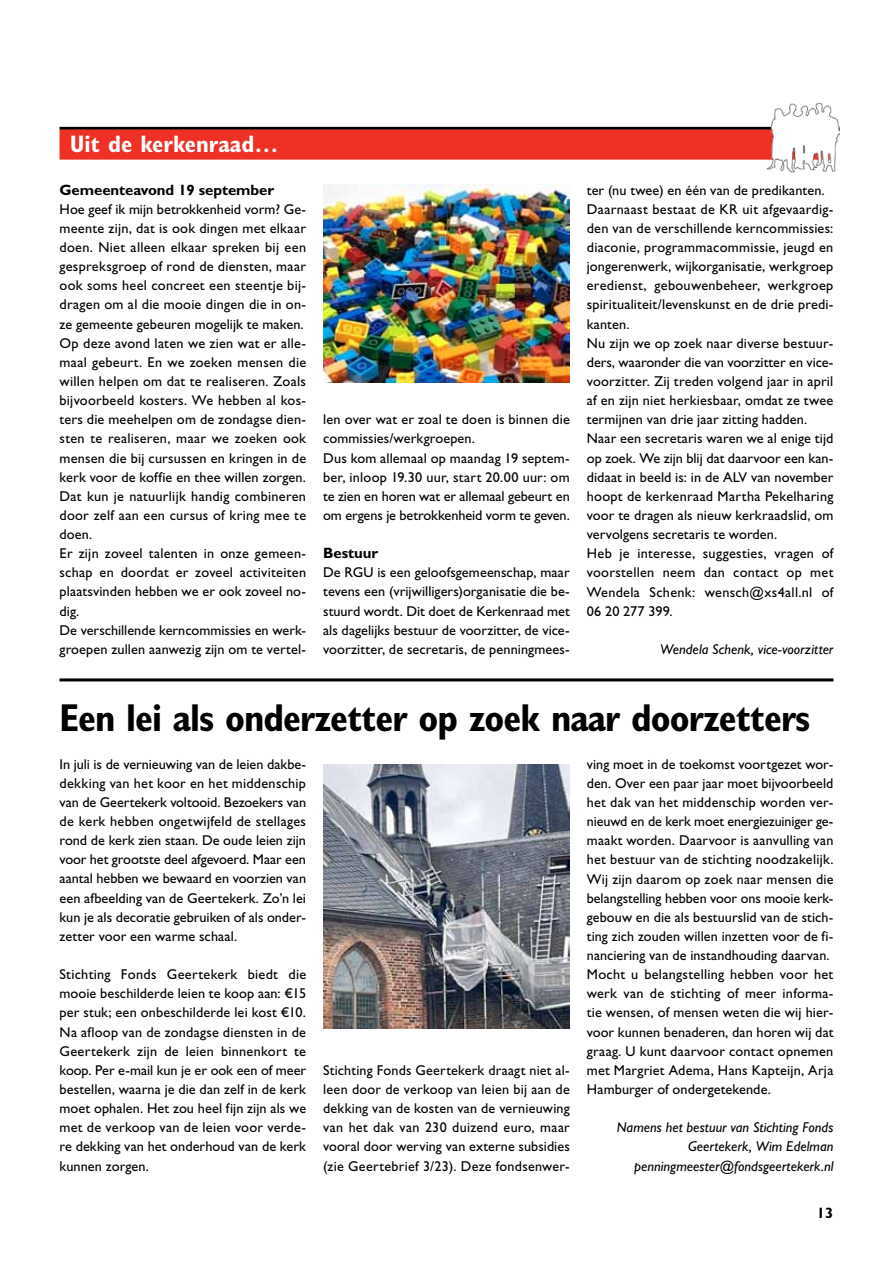
<style>
.page{position:relative;width:893px;height:1263px;background:#fff}
.page>*{position:absolute;margin:0;border:0;box-sizing:border-box;transform-origin:0 0}
.t1{font:700 condensed 39px "Gill Sans Std";letter-spacing:-.025em;color:#000}
.t2{font:700 condensed 24px "Gill Sans Std";color:#fff}
.t3{font:700 15px "Gill Sans Std";letter-spacing:-.005em;color:#000}
.t4{font:14.25px/19.2px "Gill Sans Std";letter-spacing:.01em;color:#000}
.t5{font:italic 14.25px/19.2px "Gill Sans Std";letter-spacing:.005em;color:#000;text-align:right}
</style>
<div class="page">
<hr style="left:60px;top:678px;width:773px;height:3px;background:#000">
<hr style="left:60px;top:127px;width:773px;height:3px;background:#000">
<div style="left:60px;top:130px;width:773px;height:30px;background:#ee3124"></div>
<img style="left:764px;top:102px;width:76px;height:71px">
<img style="left:323px;top:185px;width:247px;height:198px">
<img style="left:323px;top:764px;width:247px;height:264px">
<h2 class="t2" style="left:70px;top:130px;width:210px">Uit de kerkenraad…</h2>
<p class="t3" style="left:60px;top:181px;width:216px">Gemeenteavond 19 september</p>
<p class="t4" style="left:60px;top:199px;width:248px">Hoe geef ik mijn betrokkenheid vorm? Ge&shy;meente zijn, dat is ook dingen met elkaar doen. Niet alleen elkaar spreken bij een gespreksgroep of rond de diensten, maar ook soms heel concreet een steentje bij&shy;dragen om al die mooie dingen die in on&shy;ze gemeente gebeuren mogelijk te maken.<br>Op deze avond laten we zien wat er alle&shy;maal gebeurt. En we zoeken mensen die willen helpen om dat te realiseren. Zoals bijvoorbeeld kosters. We hebben al kos&shy;ters die meehelpen om de zondagse dien&shy;sten te realiseren, maar we zoeken ook mensen die bij cursussen en kringen in de kerk voor de koffie en thee willen zorgen.<br>Dat kun je natuurlijk handig combineren door zelf aan een cursus of kring mee te doen.<br>Er zijn zoveel talenten in onze gemeen&shy;schap en doordat er zoveel activiteiten plaatsvinden hebben we er ook zoveel no&shy;dig.<br>De verschillende kerncommissies en werk&shy;groepen zullen aanwezig zijn om te vertel-</p>
<p class="t4" style="left:323px;top:410px;width:248px">len over wat er zoal te doen is binnen die commissies/werkgroepen.<br>Dus kom allemaal op maandag 19 septem&shy;ber, inloop 19.30 uur, start 20.00 uur: om te zien en horen wat er allemaal gebeurt en om ergens je betrokkenheid vorm te geven.</p>
<p class="t3" style="left:323px;top:544px;width:57px">Bestuur</p>
<p class="t4" style="left:323px;top:563px;width:248px;text-align:justify">De RGU is een geloofsgemeenschap, maar tevens een (vrijwilligers)organisatie die be&shy;stuurd wordt. Dit doet de Kerkenraad met als dagelijks bestuur de voorzitter, de vice&shy;voorzitter, de secretaris, de penningmees-</p>
<p class="t4" style="left:587px;top:180px;width:248px">ter (nu twee) en één van de predikanten.<br>Daarnaast bestaat de KR uit afgevaardig&shy;den van de verschillende kerncommissies: diaconie, programmacommissie, jeugd en jongerenwerk, wijkorganisatie, werkgroep eredienst, gebouwenbeheer, werkgroep spiritualiteit/levenskunst en de drie predi&shy;kanten.<br>Nu zijn we op zoek naar diverse bestuur&shy;ders, waaronder die van voorzitter en vice&shy;voorzitter. Zij treden volgend jaar in april af en zijn niet herkiesbaar, omdat ze twee termijnen van drie jaar zitting hadden.<br>Naar een secretaris waren we al enige tijd op zoek. We zijn blij dat daarvoor een kan&shy;didaat in beeld is: in de ALV van november hoopt de kerkenraad Martha Pekelharing voor te dragen als nieuw kerkraadslid, om vervolgens secretaris te worden.<br>Heb je interesse, suggesties, vragen of voorstellen neem dan contact op met Wendela Schenk: wensch@xs4all.nl of 06 20 277 399.</p>
<p class="t5" style="left:660px;top:640px;width:175px">Wendela Schenk, vice-voorzitter</p>
<h1 class="t1" style="left:60px;top:694px;width:752px">Een lei als onderzetter op zoek naar doorzetters</h1>
<p class="t4" style="left:60px;top:754px;width:248px;text-align:justify">In juli is de vernieuwing van de leien dakbe&shy;dekking van het koor en het middenschip van de Geertekerk voltooid. Bezoekers van de kerk hebben ongetwijfeld de stellages rond de kerk zien staan. De oude leien zijn voor het grootste deel afgevoerd. Maar een aantal hebben we bewaard en voorzien van een afbeelding van de Geertekerk. Zo’n lei kun je als decoratie gebruiken of als onder&shy;zetter voor een warme schaal.</p>
<p class="t4" style="left:60px;top:965px;width:248px;text-align:justify">Stichting Fonds Geertekerk biedt die mooie beschilderde leien te koop aan: €15 per stuk; een onbeschilderde lei kost €10.<br>Na afloop van de zondagse diensten in de Geertekerk zijn de leien binnenkort te koop. Per e-mail kun je er ook een of meer bestellen, waarna je die dan zelf in de kerk moet ophalen. Het zou heel fijn zijn als we met de verkoop van de leien voor verde&shy;re dekking van het onderhoud van de kerk kunnen zorgen.</p>
<p class="t4" style="left:323px;top:1060px;width:248px;text-align:justify">Stichting Fonds Geertekerk draagt niet al&shy;leen door de verkoop van leien bij aan de dekking van de kosten van de vernieuwing van het dak van 230 duizend euro, maar vooral door werving van externe subsidies (zie Geertebrief 3/23). Deze fondsenwer-</p>
<p class="t4" style="left:587px;top:754px;width:248px">ving moet in de toekomst voortgezet wor&shy;den. Over een paar jaar moet bijvoorbeeld het dak van het middenschip worden ver&shy;nieuwd en de kerk moet energiezuiniger ge&shy;maakt worden. Daarvoor is aanvulling van het bestuur van de stichting noodzakelijk.<br>Wij zijn daarom op zoek naar mensen die belangstelling hebben voor ons mooie kerk&shy;gebouw en die als bestuurslid van de stich&shy;ting zich zouden willen inzetten voor de fi&shy;nanciering van de instandhouding daarvan.<br>Mocht u belangstelling hebben voor het werk van de stichting of meer informa&shy;tie wensen, of mensen weten die wij hier&shy;voor kunnen benaderen, dan horen wij dat graag. U kunt daarvoor contact opnemen met Margriet Adema, Hans Kapteijn, Arja Hamburger of ondergetekende.</p>
<p class="t5" style="left:617px;top:1118px;width:218px">Namens het bestuur van Stichting Fonds<br>Geertekerk, Wim Edelman penningmeester@fondsgeertekerk.nl</p>
<p class="t3" style="left:817px;top:1204px;width:18px">13</p>
</div>
